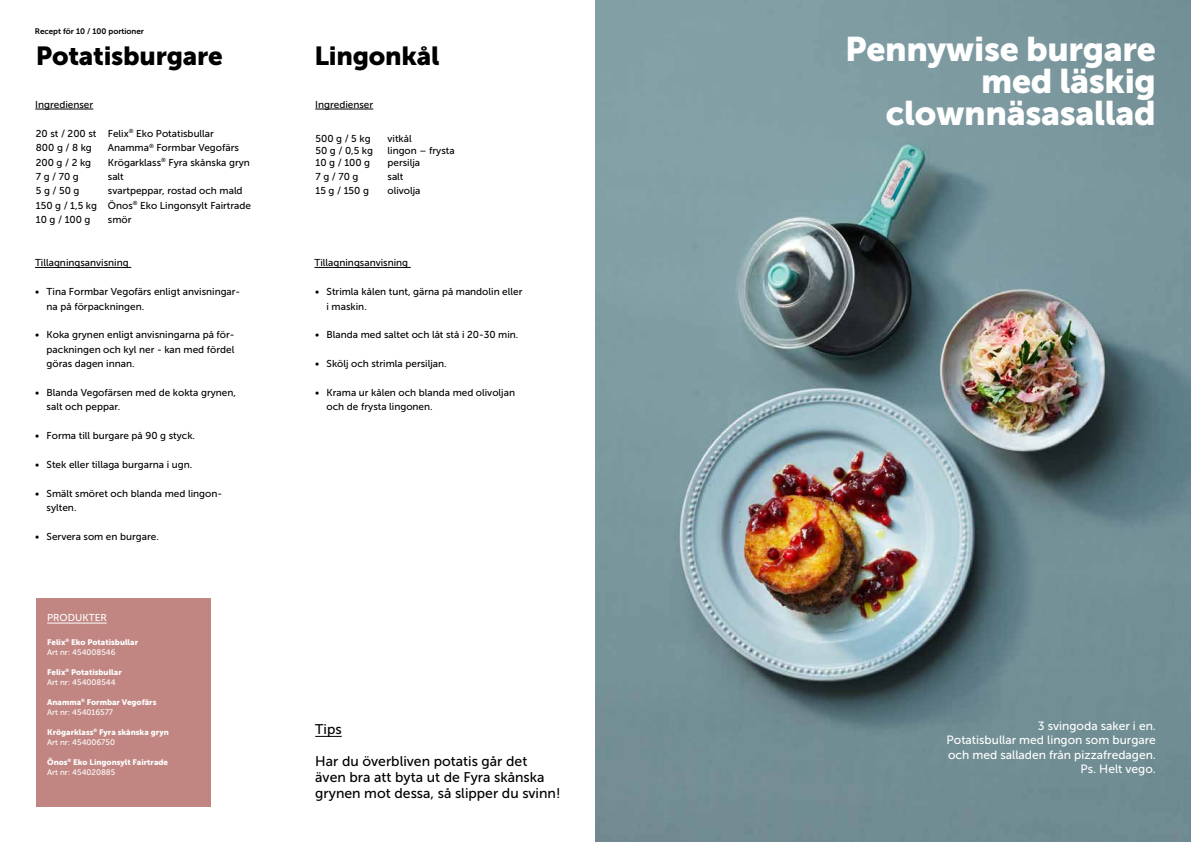
<style>
.page{position:relative;width:1191px;height:842px;background:#fff}
.page>*{position:absolute;margin:0;border:0;box-sizing:border-box;transform-origin:0 0}
.t1{font:34px/32px "Museo Sans 900";letter-spacing:-.01em;color:#fff;text-align:right}
.t2{font:26px "Museo Sans 900";letter-spacing:-.01em;color:#000}
.t3{font:14px/16px "Museo Sans 500";color:#000}
.t4{font:12px/14.4px "Museo Sans 500";color:#fff;text-align:right}
.t5{font:10px/14.4px "Museo Sans 500";color:#000}
.t6{font:10px "Museo Sans 500";color:#fff}
.t7{font:8px "Museo Sans 900";color:#fff}
.t8{font:8px "Museo Sans 500";color:#fff}
.t9{font:8px "Museo Sans 700";color:#000}
</style>
<div class="page">
<div style="left:37px;top:598px;width:174px;height:208px;background:#c18682"></div>
<hr style="left:35px;top:109px;width:58px;height:1px;background:#000">
<hr style="left:315px;top:109px;width:58px;height:1px;background:#000">
<hr style="left:35px;top:267px;width:96px;height:1px;background:#000">
<hr style="left:314px;top:267px;width:97px;height:1px;background:#000">
<svg style="left:315px;top:736px;width:27px;height:1px"></svg>
<hr style="left:47px;top:623px;width:60px;height:1px;background:#fff">
<img style="left:595px;top:0;width:596px;height:842px">
<p class="t9" style="left:35px;top:27px;width:111px">Recept för 10 / 100 portioner</p>
<h2 class="t2" style="left:314px;top:41px;width:126px">Lingonkål</h2>
<h1 class="t1" style="left:845px;top:33px;width:312px">Pennywise burgare med läskig clownnäsasallad</h1>
<h2 class="t2" style="left:36px;top:41px;width:188px">Potatisburgare</h2>
<p class="t5" style="left:35px;top:97px;width:59px">Ingredienser</p>
<p class="t5" style="left:315px;top:97px;width:59px">Ingredienser</p>
<p class="t5" style="left:36px;top:126px;width:180px">20 st / 200 st Felix<sup>®</sup> Eko Potatisbullar<br>800 g / 8 kg</p>
<p class="t5" style="left:108px;top:141px;width:133px">Anamma<sup>®</sup> Formbar Vegofärs</p>
<p class="t5" style="left:36px;top:155px;width:57px">200 g / 2 kg</p>
<p class="t5" style="left:108px;top:155px;width:144px">Krögarklass<sup>®</sup> Fyra skånska gryn</p>
<p class="t5" style="left:36px;top:169px;width:45px">7 g / 70 g</p>
<p class="t5" style="left:108px;top:169px;width:17px">salt</p>
<p class="t5" style="left:36px;top:184px;width:45px">5 g / 50 g</p>
<p class="t5" style="left:36px;top:184px;width:217px;text-indent:72px">svartpeppar, rostad och mald<br>150 g / 1,5 kg Önos<sup>®</sup> Eko Lingonsylt Fairtrade<br>10 g / 100 g</p>
<p class="t5" style="left:108px;top:213px;width:25px">smör</p>
<p class="t5" style="left:315px;top:131px;width:57px">500 g / 5 kg</p>
<p class="t5" style="left:387px;top:131px;width:26px">vitkål</p>
<p class="t5" style="left:315px;top:143px;width:59px">50 g / 0,5 kg</p>
<p class="t5" style="left:387px;top:143px;width:69px">lingon – frysta</p>
<p class="t5" style="left:315px;top:155px;width:56px">10 g / 100 g</p>
<p class="t5" style="left:387px;top:155px;width:34px">persilja</p>
<p class="t5" style="left:315px;top:169px;width:45px">7 g / 70 g</p>
<p class="t5" style="left:387px;top:169px;width:17px">salt</p>
<p class="t5" style="left:315px;top:184px;width:55px">15 g / 150 g</p>
<p class="t5" style="left:387px;top:184px;width:35px">olivolja</p>
<p class="t5" style="left:35px;top:256px;width:95px">Tillagningsanvisning</p>
<p class="t5" style="left:314px;top:256px;width:95px">Tillagningsanvisning</p>
<p class="t5" style="left:47px;top:285px;width:195px;text-indent:-11px">• Tina Formbar Vegofärs enligt anvisningar&shy;na på förpackningen.</p>
<p class="t5" style="left:47px;top:328px;width:189px;text-align:justify;text-indent:-11px">• Koka grynen enligt anvisningarna på för&shy;packningen och kyl ner - kan med fördel göras dagen innan.</p>
<p class="t5" style="left:47px;top:385px;width:191px;text-indent:-11px">• Blanda Vegofärsen med de kokta grynen, salt och peppar.</p>
<p class="t5" style="left:35px;top:429px;width:161px">• Forma till burgare på 90 g styck.</p>
<p class="t5" style="left:35px;top:457px;width:158px">• Stek eller tillaga burgarna i ugn.</p>
<p class="t5" style="left:47px;top:486px;width:177px;text-indent:-11px">• Smält smöret och blanda med lingon&shy;sylten.</p>
<p class="t5" style="left:35px;top:529px;width:125px">• Servera som en burgare.</p>
<p class="t6" style="left:47px;top:612px;width:61px">PRODUKTER</p>
<p class="t7" style="left:47px;top:638px;width:92px">Felix<sup>®</sup> Eko Potatisbullar</p>
<p class="t8" style="left:47px;top:648px;width:70px">Art nr: 454008546</p>
<p class="t7" style="left:47px;top:668px;width:76px">Felix<sup>®</sup> Potatisbullar</p>
<p class="t8" style="left:47px;top:678px;width:70px">Art nr: 454008544</p>
<p class="t7" style="left:47px;top:698px;width:111px">Anamma<sup>®</sup> Formbar Vegofärs</p>
<p class="t8" style="left:47px;top:708px;width:68px">Art nr: 454016577</p>
<p class="t7" style="left:47px;top:728px;width:123px">Krögarklass<sup>®</sup> Fyra skånska gryn</p>
<p class="t8" style="left:47px;top:738px;width:69px">Art nr: 454006750</p>
<p class="t7" style="left:47px;top:758px;width:122px">Önos<sup>®</sup> Eko Lingonsylt Fairtrade</p>
<p class="t8" style="left:47px;top:768px;width:70px">Art nr: 454020885</p>
<p class="t5" style="left:326px;top:285px;width:197px;text-indent:-11px">• Strimla kålen tunt, gärna på mandolin eller i maskin.</p>
<p class="t5" style="left:315px;top:328px;width:205px">• Blanda med saltet och låt stå i 20-30 min.</p>
<p class="t5" style="left:315px;top:357px;width:133px">• Skölj och strimla persiljan.</p>
<p class="t5" style="left:326px;top:385px;width:190px;text-indent:-11px">• Krama ur kålen och blanda med olivoljan och de frysta lingonen.</p>
<h3 class="t3" style="left:315px;top:722px;width:28px">Tips</h3>
<h3 class="t3" style="left:315px;top:754px;width:247px">Har du överbliven potatis går det även bra att byta ut de Fyra skånska grynen mot dessa, så slipper du svinn!</h3>
<p class="t4" style="left:946px;top:719px;width:211px">3 svingoda saker i en.<br>Potatisbullar med lingon som burgare och med salladen från pizzafredagen.<br>Ps. Helt vego.</p>
</div>
